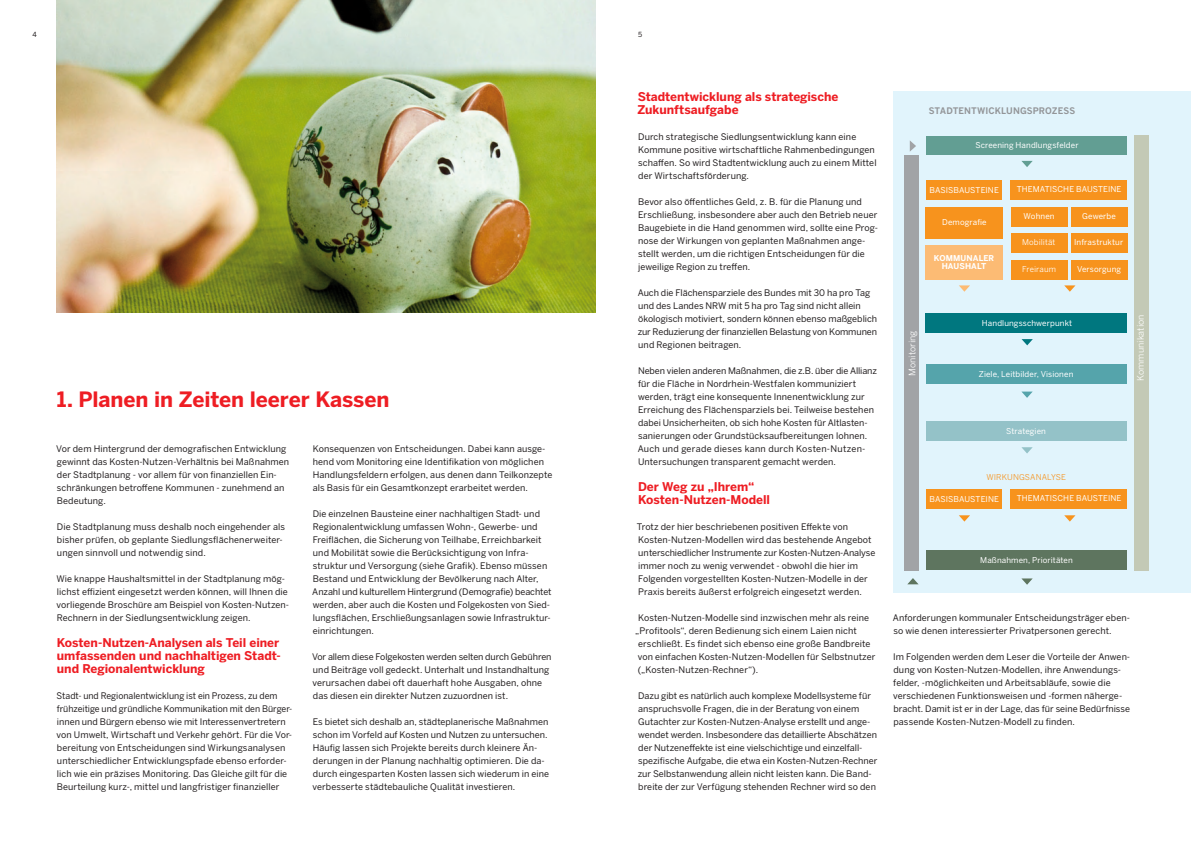
<style>
.page{position:relative;width:1191px;height:842px;background:#fff}
.page>*{position:absolute;margin:0;border:0;box-sizing:border-box;transform-origin:0 0}
.t1{font:700 21px "Benton Sans";letter-spacing:-.005em;color:#ee1d23}
.t2{font:700 12px/13px "Benton Sans";color:#ee1d23}
.t3{font:9px/13px "Benton Sans";letter-spacing:.005em;color:#231f20}
.t4{font:700 9px "Benton Gothic";letter-spacing:.005em;color:#939598}
.t5{font:9px "Benton Gothic";letter-spacing:.01em;color:#fff}
.t6{font:8px "Benton Sans";letter-spacing:.015em;color:#fff}
.t7{font:700 8px/8px "Benton Sans";letter-spacing:.015em;color:#fff}
.t8{font:8px "Benton Gothic";letter-spacing:.015em;color:#fff}
.t9{font:8px "Benton Gothic";letter-spacing:.015em;color:#f7931d}
.t10{font:7px "Benton Sans";color:#231f20}
</style>
<div class="page">
<img style="left:57px;top:0;width:538px;height:313px">
<div style="left:893px;top:91px;width:298px;height:501px;background:#e1f4fc"></div>
<div style="left:926px;top:136px;width:201px;height:19px;background:#629e93"></div>
<svg style="left:1021px;top:161px;width:11px;height:6px"></svg>
<div style="left:1134px;top:135px;width:14px;height:436px;background:#c3c9b6"></div>
<div style="left:925px;top:313px;width:202px;height:20px;background:#00777f"></div>
<svg style="left:1021px;top:339px;width:11px;height:6px"></svg>
<div style="left:926px;top:364px;width:201px;height:20px;background:#55a4ab"></div>
<svg style="left:1022px;top:392px;width:10px;height:6px"></svg>
<div style="left:926px;top:421px;width:201px;height:20px;background:#94c2c8"></div>
<svg style="left:1021px;top:447px;width:11px;height:6px"></svg>
<div style="left:926px;top:550px;width:201px;height:20px;background:#5e755f"></div>
<svg style="left:1021px;top:578px;width:11px;height:7px"></svg>
<div style="left:926px;top:180px;width:76px;height:20px;background:#f7931d"></div>
<div style="left:1010px;top:207px;width:57px;height:20px;background:#f7931d"></div>
<div style="left:1010px;top:233px;width:57px;height:20px;background:#f7931d"></div>
<div style="left:1010px;top:260px;width:57px;height:20px;background:#f7931d"></div>
<div style="left:1070px;top:207px;width:57px;height:20px;background:#f7931d"></div>
<div style="left:1070px;top:233px;width:57px;height:20px;background:#f7931d"></div>
<div style="left:1070px;top:260px;width:57px;height:20px;background:#f7931d"></div>
<div style="left:924px;top:245px;width:78px;height:35px;background:#fcbb74"></div>
<div style="left:924px;top:207px;width:78px;height:32px;background:#f7931d"></div>
<div style="left:1010px;top:180px;width:117px;height:20px;background:#f7931d"></div>
<svg style="left:959px;top:285px;width:11px;height:7px"></svg>
<svg style="left:1064px;top:285px;width:11px;height:7px"></svg>
<svg style="left:959px;top:515px;width:11px;height:7px"></svg>
<svg style="left:1064px;top:515px;width:11px;height:7px"></svg>
<div style="left:1010px;top:489px;width:117px;height:19px;background:#f7931d"></div>
<div style="left:926px;top:489px;width:76px;height:19px;background:#f7931d"></div>
<svg style="left:909px;top:141px;width:7px;height:11px"></svg>
<div style="left:905px;top:156px;width:14px;height:415px;background:#a1a3a6"></div>
<svg style="left:907px;top:578px;width:11px;height:6px"></svg>
<p class="t10" style="left:33px;top:30px;width:6px">4</p>
<p class="t10" style="left:638px;top:30px;width:6px">5</p>
<h1 class="t1" style="left:57px;top:387px;width:334px">1. Planen in Zeiten leerer Kassen</h1>
<p class="t3" style="left:56px;top:442px;width:234px">Vor dem Hintergrund der demografischen Entwicklung gewinnt das Kosten-Nutzen-Verhältnis bei Maßnahmen der Stadtplanung - vor allem für von finanziellen Ein&shy;schränkungen betroffene Kommunen - zunehmend an Bedeutung.</p>
<p class="t3" style="left:57px;top:520px;width:230px">Die Stadtplanung muss deshalb noch eingehender als bisher prüfen, ob geplante Siedlungsflächenerweiter&shy;ungen sinnvoll und notwendig sind.</p>
<p class="t3" style="left:56px;top:572px;width:234px">Wie knappe Haushaltsmittel in der Stadtplanung mög&shy;lichst effizient eingesetzt werden können, will Ihnen die vorliegende Broschüre am Beispiel von Kosten-Nutzen-Rechnern in der Siedlungsentwicklung zeigen.</p>
<h2 class="t2" style="left:57px;top:636px;width:225px">Kosten-Nutzen-Analysen als Teil einer umfassenden und nachhaltigen Stadt&shy;und Regionalentwicklung</h2>
<p class="t3" style="left:57px;top:689px;width:237px">Stadt- und Regionalentwicklung ist ein Prozess, zu dem frühzeitige und gründliche Kommunikation mit den Bürger&shy;innen und Bürgern ebenso wie mit Interessenvertretern von Umwelt, Wirtschaft und Verkehr gehört. Für die Vor&shy;bereitung von Entscheidungen sind Wirkungsanalysen unterschiedlicher Entwicklungspfade ebenso erforder&shy;lich wie ein präzises Monitoring. Das Gleiche gilt für die Beurteilung kurz-, mittel und langfristiger finanzieller</p>
<p class="t3" style="left:313px;top:442px;width:241px">Konsequenzen von Entscheidungen. Dabei kann ausge&shy;hend vom Monitoring eine Identifikation von möglichen Handlungsfeldern erfolgen, aus denen dann Teilkonzepte als Basis für ein Gesamtkonzept erarbeitet werden.</p>
<p class="t3" style="left:312px;top:507px;width:241px">Die einzelnen Bausteine einer nachhaltigen Stadt- und Regionalentwicklung umfassen Wohn-, Gewerbe- und Freiflächen, die Sicherung von Teilhabe, Erreichbarkeit und Mobilität sowie die Berücksichtigung von Infra&shy;struktur und Versorgung (siehe Grafik). Ebenso müssen Bestand und Entwicklung der Bevölkerung nach Alter, Anzahl und kulturellem Hintergrund (Demografie) beachtet werden, aber auch die Kosten und Folgekosten von Sied&shy;lungsflächen, Erschließungsanlagen sowie Infrastruktur&shy;einrichtungen.</p>
<p class="t3" style="left:312px;top:650px;width:241px">Vor allem diese Folgekosten werden selten durch Gebühren und Beiträge voll gedeckt. Unterhalt und Instandhaltung verursachen dabei oft dauerhaft hohe Ausgaben, ohne das diesen ein direkter Nutzen zuzuordnen ist.</p>
<p class="t3" style="left:312px;top:715px;width:238px">Es bietet sich deshalb an, städteplanerische Maßnahmen schon im Vorfeld auf Kosten und Nutzen zu untersuchen.<br>Häufig lassen sich Projekte bereits durch kleinere Än&shy;derungen in der Planung nachhaltig optimieren. Die da&shy;durch eingesparten Kosten lassen sich wiederum in eine verbesserte städtebauliche Qualität investieren.</p>
<h2 class="t2" style="left:637px;top:90px;width:202px">Stadtentwicklung als strategische<br>Zukunftsaufgabe</h2>
<p class="t3" style="left:638px;top:130px;width:240px">Durch strategische Siedlungsentwicklung kann eine Kommune positive wirtschaftliche Rahmenbedingungen schaffen. So wird Stadtentwicklung auch zu einem Mittel der Wirtschaftsförderung.</p>
<p class="t3" style="left:638px;top:195px;width:241px">Bevor also öffentliches Geld, z. B. für die Planung und Erschließung, insbesondere aber auch den Betrieb neuer Baugebiete in die Hand genommen wird, sollte eine Prog&shy;nose der Wirkungen von geplanten Maßnahmen ange&shy;stellt werden, um die richtigen Entscheidungen für die jeweilige Region zu treffen.</p>
<p class="t3" style="left:637px;top:286px;width:241px">Auch die Flächensparziele des Bundes mit 30 ha pro Tag und des Landes NRW mit 5 ha pro Tag sind nicht allein ökologisch motiviert, sondern können ebenso maßgeblich zur Reduzierung der finanziellen Belastung von Kommunen und Regionen beitragen.</p>
<p class="t3" style="left:637px;top:364px;width:241px">Neben vielen anderen Maßnahmen, die z.B. über die Allianz für die Fläche in Nordrhein-Westfalen kommuniziert werden, trägt eine konsequente Innenentwicklung zur Erreichung des Flächensparziels bei. Teilweise bestehen dabei Unsicherheiten, ob sich hohe Kosten für Altlasten&shy;sanierungen oder Grundstücksaufbereitungen lohnen.<br>Auch und gerade dieses kann durch Kosten-Nutzen-Untersuchungen transparent gemacht werden.</p>
<h2 class="t2" style="left:638px;top:480px;width:133px">Der Weg zu „Ihrem“<br>Kosten-Nutzen-Modell</h2>
<p class="t3" style="left:637px;top:520px;width:240px">Trotz der hier beschriebenen positiven Effekte von Kosten-Nutzen-Modellen wird das bestehende Angebot unterschiedlicher Instrumente zur Kosten-Nutzen-Analyse immer noch zu wenig verwendet - obwohl die hier im Folgenden vorgestellten Kosten-Nutzen-Modelle in der Praxis bereits äußerst erfolgreich eingesetzt werden.</p>
<p class="t3" style="left:638px;top:611px;width:233px">Kosten-Nutzen-Modelle sind inzwischen mehr als reine</p>
<p class="t3" style="left:635px;top:624px;width:223px">„Profitools“, deren Bedienung sich einem Laien nicht</p>
<p class="t3" style="left:638px;top:637px;width:234px">erschließt. Es findet sich ebenso eine große Bandbreite</p>
<p class="t3" style="left:638px;top:650px;width:239px">von einfachen Kosten-Nutzen-Modellen für Selbstnutzer</p>
<p class="t3" style="left:638px;top:663px;width:122px">(„Kosten-Nutzen-Rechner“).</p>
<p class="t3" style="left:638px;top:689px;width:241px">Dazu gibt es natürlich auch komplexe Modellsysteme für anspruchsvolle Fragen, die in der Beratung von einem Gutachter zur Kosten-Nutzen-Analyse erstellt und ange&shy;wendet werden. Insbesondere das detaillierte Abschätzen der Nutzeneffekte ist eine vielschichtige und einzelfall&shy;spezifische Aufgabe, die etwa ein Kosten-Nutzen-Rechner zur Selbstanwendung allein nicht leisten kann. Die Band&shy;breite der zur Verfügung stehenden Rechner wird so den</p>
<p class="t4" style="left:928px;top:105px;width:139px">STADTENTWICKLUNGSPROZESS</p>
<p class="t6" style="left:975px;top:141px;width:105px">Screening Handlungsfelder</p>
<p class="t6" style="left:929px;top:185px;width:12px">Basisbausteine</p>
<p class="t6" style="left:942px;top:217px;width:46px">Demografie</p>
<p class="t7" style="left:934px;top:254px;width:16px">komm</p>
<p class="t7" style="left:941px;top:254px;width:48px;text-indent:19px">unaler<br>Hausha</p>
<p class="t7" style="left:977px;top:262px;width:9px">lt</p>
<p class="t6" style="left:1016px;top:185px;width:7px">Thematis</p>
<p class="t6" style="left:1057px;top:185px;width:26px">che Bausteine</p>
<p class="t6" style="left:1023px;top:211px;width:32px">Wohnen</p>
<p class="t6" style="left:1082px;top:212px;width:35px">Gewerbe</p>
<p class="t8" style="left:1022px;top:237px;width:35px">MOBILITÄT</p>
<p class="t6" style="left:1074px;top:237px;width:50px">Infrastruktur</p>
<p class="t8" style="left:1022px;top:264px;width:35px">FREIRAUM</p>
<p class="t6" style="left:1077px;top:264px;width:46px">Versorgung</p>
<p class="t5" style="left:907px;top:376px;width:47px;rotate:-90deg">MONITORING</p>
<p class="t6" style="left:982px;top:318px;width:92px">Handlungsschwerpunkt</p>
<p class="t6" style="left:979px;top:370px;width:96px">Ziele, Leitbilder, Visionen</p>
<p class="t5" style="left:1135px;top:381px;width:68px;rotate:-90deg">KOMMUNIKATION</p>
<p class="t6" style="left:1006px;top:426px;width:41px">Strategien</p>
<p class="t9" style="left:986px;top:472px;width:81px">WIRKUNGSANALYSE</p>
<p class="t6" style="left:929px;top:494px;width:12px">Basisbausteine</p>
<p class="t6" style="left:1016px;top:493px;width:7px">Thematis</p>
<p class="t6" style="left:1057px;top:493px;width:26px">che Bausteine</p>
<p class="t6" style="left:980px;top:556px;width:94px">Maßnahmen, Prioritäten</p>
<p class="t3" style="left:893px;top:611px;width:239px">Anforderungen kommunaler Entscheidungsträger eben&shy;so wie denen interessierter Privatpersonen gerecht.</p>
<p class="t3" style="left:893px;top:650px;width:239px">Im Folgenden werden dem Leser die Vorteile der Anwen&shy;dung von Kosten-Nutzen-Modellen, ihre Anwendungs&shy;felder, -möglichkeiten und Arbeitsabläufe, sowie die verschiedenen Funktionsweisen und -formen näherge&shy;bracht. Damit ist er in der Lage, das für seine Bedürfnisse passende Kosten-Nutzen-Modell zu finden.</p>
</div>
